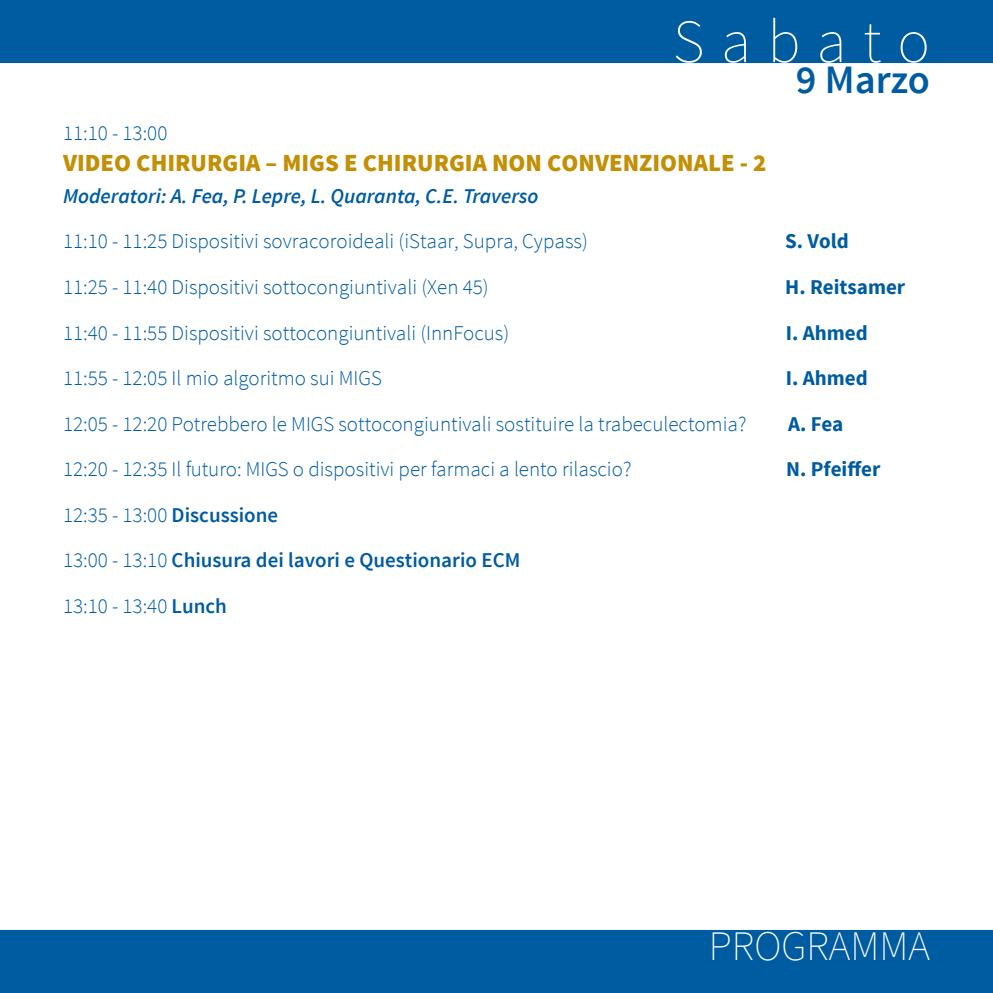
<style>
.page{position:relative;width:993px;height:993px;background:#fff}
.page>*{position:absolute;margin:0;border:0;box-sizing:border-box;transform-origin:0 0}
.t1{font:200 61.25px "Source Sans Pro";letter-spacing:.27em;color:#fff}
.t2{font:200 42px "Source Sans Pro";color:#fff}
.t3{font:600 40.25px "Source Sans Pro";letter-spacing:-.005em;color:#005ca1}
.t4{font:900 24.5px "Source Sans Pro";color:#c38f05}
.t5{font:300 21px "Source Sans Pro";color:#005ca1}
.t6{font:italic 600 21px "Source Sans Pro";color:#005ca1}
.t7{font:700 21px "Source Sans Pro";color:#005ca1}
.t8{font:600 21px "Source Sans Pro";color:#005ca1}
.s1{font-weight:600}
.s2{font-weight:300}
</style>
<div class="page">
<div style="left:0;top:0;width:992px;height:992px;background:#005ca1"></div>
<div style="left:0;top:63px;width:992px;height:866px;background:#fff"></div>
<p class="t1" style="left:672px;top:5px;width:258px">Sabato</p>
<p class="t3" style="left:795px;top:54px;width:135px">9 Marzo</p>
<p class="t5" style="left:63px;top:120px;width:106px">11:10 - 13:00</p>
<p class="t4" style="left:63px;top:147px;width:704px">VIDEO CHIRURGIA – MIGS E CHIRURGIA NON CONVENZIONALE - 2</p>
<p class="t6" style="left:63px;top:183px;width:477px">Moderatori: A. Fea, P. Lepre, L. Quaranta, C.E. Traverso</p>
<p class="t5" style="left:63px;top:229px;width:526px">11:10 - 11:25 Dispositivi sovracoroideali (iStaar, Supra, Cypass)</p>
<p class="t7" style="left:785px;top:228px;width:65px">S. Vold</p>
<p class="t5" style="left:63px;top:274px;width:427px">11:25 - 11:40 Dispositivi sottocongiuntivali (Xen 45)</p>
<p class="t7" style="left:785px;top:273px;width:121px">H. Reitsamer</p>
<p class="t5" style="left:63px;top:320px;width:447px">11:40 - 11:55 Dispositivi sottocongiuntivali (InnFocus)</p>
<p class="t7" style="left:785px;top:319px;width:83px">I. Ahmed</p>
<p class="t5" style="left:63px;top:365px;width:320px">11:55 - 12:05 Il mio algoritmo sui MIGS</p>
<p class="t7" style="left:785px;top:364px;width:83px">I. Ahmed</p>
<p class="t5" style="left:63px;top:411px;width:684px">12:05 - 12:20 Potrebbero le MIGS sottocongiuntivali sostituire la trabeculectomia?</p>
<p class="t7" style="left:788px;top:410px;width:57px">A. Fea</p>
<p class="t5" style="left:63px;top:456px;width:569px">12:20 - 12:35 Il futuro: MIGS o dispositivi per farmaci a lento rilascio?</p>
<p class="t7" style="left:786px;top:455px;width:96px">N. Pfeiffer</p>
<p class="t5" style="left:63px;top:502px;width:217px">12:35 - 13:00 <span class="s1">Discussione</span></p>
<p class="t8" style="left:63px;top:547px;width:458px"><span class="s2">13:00 - 13:10</span> Chiusura dei lavori e Questionario ECM</p>
<p class="t5" style="left:63px;top:593px;width:165px">13:10 - 13:40 <span class="s1">Lunch</span></p>
<p class="t2" style="left:708px;top:919px;width:222px">PROGRAMMA</p>
</div>
